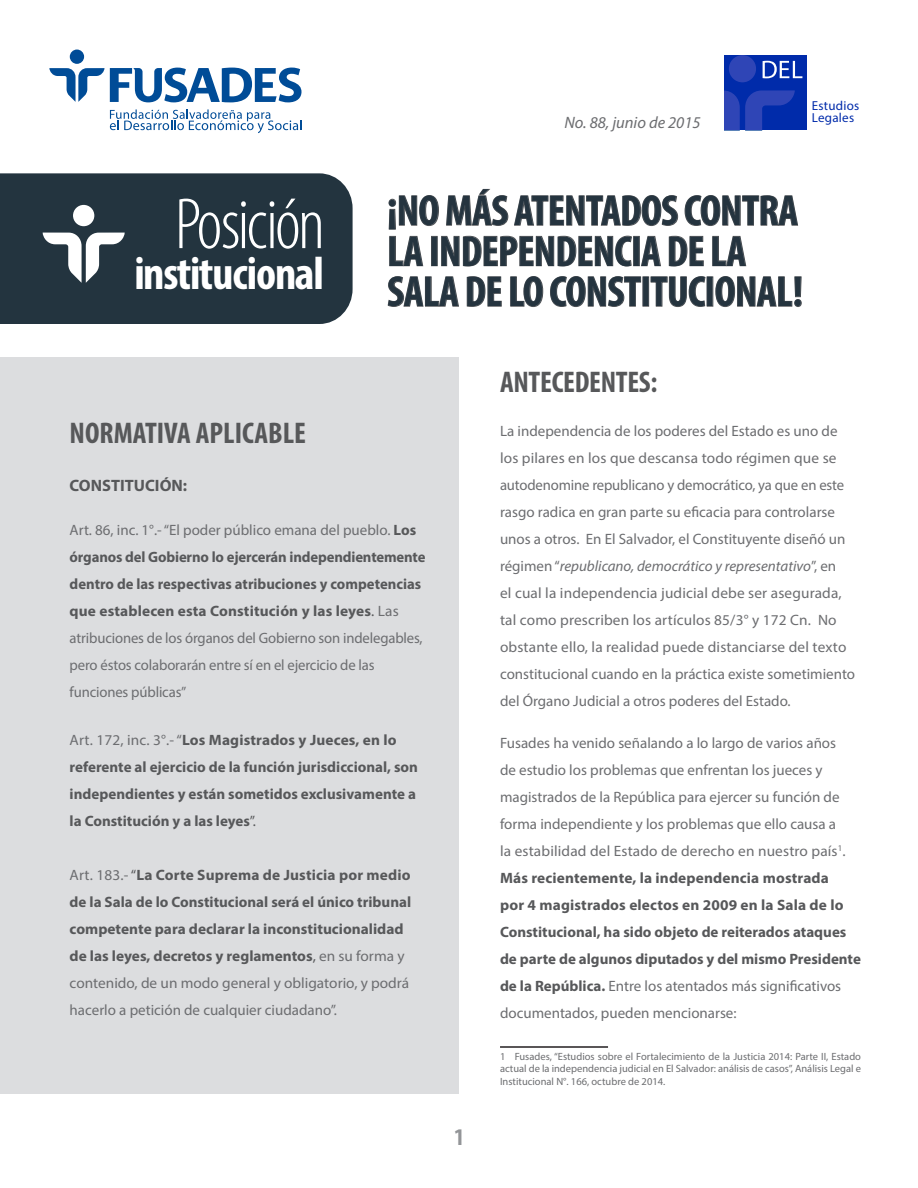
<style>
.page{position:relative;width:918px;height:1188px;background:#fff}
.page>*{position:absolute;margin:0;border:0;box-sizing:border-box;transform-origin:0 0}
.t1{font:300 condensed 73.05px "Myriad Pro";letter-spacing:-.04em;color:#fff}
.t2{font:700 condensed 46.65px "Myriad Pro";letter-spacing:-.02em;color:#fff}
.Subtítulo{font:700 condensed 43.5px/40.5px "Myriad Pro";letter-spacing:-.015em;color:#25343f}
.t3{font:700 condensed 30px "Myriad Pro";color:#57585a}
.t4{font:700 condensed 24px "Myriad Pro";color:#939598}
.t5{font:italic 16.5px "Myriad Pro";color:#6c6d70}
.t6{font:700 16.5px "Myriad Pro";color:#57585a}
.Normal__Web{font:15px/27px "Myriad Pro";color:#6c6d70}
.Normal__Web-2{font:700 15px/27px "Myriad Pro";color:#57585a}
.t7{font:13.05px/12.3px "Myriad Pro";letter-spacing:.02em;color:#002baa}
.t8{font:10.5px/12.6px "Myriad Pro";color:#6c6d70;text-align:justify}
.s1{font-weight:700;color:#57585a}
.s2{color:#57585a}
.s3{font-weight:400;color:#6c6d70}
.s4{font-weight:400}
.s5{font-style:italic}
</style>
<div class="page">
<div style="left:0;top:357px;width:459px;height:737px;background:#dcdddf"></div>
<svg style="left:389px;top:195px;width:50px;height:35px"></svg>
<svg style="left:446px;top:189px;width:62px;height:37px"></svg>
<svg style="left:514px;top:195px;width:164px;height:31px"></svg>
<svg style="left:685px;top:195px;width:113px;height:31px"></svg>
<svg style="left:389px;top:236px;width:34px;height:30px"></svg>
<div style="left:431px;top:236px;width:6px;height:30px;border:1px solid #57585a"></div>
<svg style="left:441px;top:236px;width:191px;height:31px"></svg>
<div style="left:633px;top:236px;width:7px;height:30px;border:1px solid #57585a"></div>
<svg style="left:641px;top:236px;width:20px;height:30px"></svg>
<svg style="left:669px;top:236px;width:35px;height:30px"></svg>
<svg style="left:712px;top:236px;width:34px;height:30px"></svg>
<svg style="left:388px;top:276px;width:71px;height:31px"></svg>
<svg style="left:467px;top:276px;width:35px;height:31px"></svg>
<svg style="left:510px;top:276px;width:33px;height:31px"></svg>
<svg style="left:550px;top:276px;width:91px;height:31px"></svg>
<div style="left:643px;top:277px;width:6px;height:29px;border:1px solid #57585a"></div>
<svg style="left:651px;top:276px;width:55px;height:31px"></svg>
<div style="left:707px;top:277px;width:6px;height:29px;border:1px solid #57585a"></div>
<svg style="left:715px;top:276px;width:87px;height:31px"></svg>
<div style="left:0;top:173px;width:353px;height:151px;background:#23343f"></div>
<div style="left:73px;top:205px;width:21px;height:21px;background:#fff;border-radius:50%"></div>
<svg style="left:43px;top:233px;width:82px;height:50px"></svg>
<div style="left:725px;top:55px;width:82px;height:75px;background:#002baa"></div>
<div style="left:729px;top:55px;width:27px;height:27px;background:#2f45b6;border-radius:50%"></div>
<svg style="left:725px;top:90px;width:70px;height:40px"></svg>
<svg style="left:763px;top:61px;width:39px;height:17px"></svg>
<div style="left:70px;top:50px;width:14px;height:14px;background:#004c97;border-radius:50%"></div>
<svg style="left:49px;top:68px;width:253px;height:34px"></svg>
<svg style="left:110px;top:109px;width:191px;height:24px"></svg>
<hr style="left:500px;top:1046px;width:108px;height:2px;background:#231f20">
<p class="t1" style="left:175px;top:185px;width:152px">Posición</p>
<p class="t2" style="left:135px;top:244px;width:191px">institucional</p>
<p class="t5" style="left:564px;top:112px;width:138px">No. 88, junio de 2015</p>
<p class="t7" style="left:812px;top:99px;width:49px">Estudios<br>Legales</p>
<p class="Subtítulo" style="left:387px;top:190px;width:417px">¡NO MÁS ATENTADOS CONTRA<br>LA INDEPENDENCIA DE LA<br>SALA DE LO CONSTITUCIONAL!</p>
<p class="t3" style="left:70px;top:414px;width:238px">NORMATIVA APLICABLE</p>
<p class="t6" style="left:70px;top:475px;width:119px">CONSTITUCIÓN:</p>
<p class="Normal__Web" style="left:70px;top:516px;width:357px">Art. 86, inc. 1°.- “El poder público emana del pueblo. <span class="s1">Los órganos del Gobierno lo ejercerán independientemente dentro de las respectivas atribuciones y competencias que establecen esta Constitución y las leyes</span><span class="s2">.</span> Las atribuciones de los órganos del Gobierno son indelegables, pero éstos colaborarán entre sí en el ejercicio de las funciones públicas”</p>
<p class="Normal__Web-2" style="left:70px;top:726px;width:350px"><span class="s3">Art. 172, inc. 3°.- “</span>Los Magistrados y Jueces, en lo referente al ejercicio de la función jurisdiccional, son independientes y están sometidos exclusivamente a la Constitución y a las leyes<span class="s4">”.</span></p>
<p class="Normal__Web-2" style="left:70px;top:861px;width:343px"><span class="s3">Art. 183.-</span> <span class="s4">“</span>La Corte Suprema de Justicia por medio de la Sala de lo Constitucional será el único tribunal competente para declarar la inconstitucionalidad de las leyes, decretos y reglamentos<span class="s4">,</span> <span class="s3">en su forma y contenido, de un modo general y obligatorio, y podrá hacerlo a petición de cualquier ciudadano”.</span></p>
<p class="t4" style="left:454px;top:1122px;width:12px">1</p>
<p class="t3" style="left:500px;top:364px;width:159px">ANTECEDENTES:</p>
<p class="Normal__Web" style="left:500px;top:417px;width:357px">La independencia de los poderes del Estado es uno de los pilares en los que descansa todo régimen que se autodenomine republicano y democrático, ya que en este rasgo radica en gran parte su eficacia para controlarse unos a otros. En El Salvador, el Constituyente diseñó un régimen “<span class="s5">republicano, democrático y representativo</span>”, en<br>el cual la independencia judicial debe ser asegurada, tal como prescriben los artículos 85/3° y 172 Cn. No obstante ello, la realidad puede distanciarse del texto constitucional cuando en la práctica existe sometimiento del Órgano Judicial a otros poderes del Estado.</p>
<p class="Normal__Web" style="left:500px;top:729px;width:362px">Fusades ha venido señalando a lo largo de varios años<br>de estudio los problemas que enfrentan los jueces y magistrados de la República para ejercer su función de forma independiente y los problemas que ello causa a<br>la estabilidad del Estado de derecho en nuestro país<sup>1</sup>.<br><span class="s1">Más recientemente, la independencia mostrada<br>por 4 magistrados electos en 2009 en la Sala de lo Constitucional, ha sido objeto de reiterados ataques de parte de algunos diputados y del mismo Presidente de la República.</span> Entre los atentados más significativos documentados, pueden mencionarse:</p>
<p class="t8" style="left:500px;top:1050px;width:363px">1 Fusades, “Estudios sobre el Fortalecimiento de la Justicia 2014: Parte II, Estado actual de la independencia judicial en El Salvador: análisis de casos”, Análisis Legal e Institucional N°. 166, octubre de 2014.</p>
</div>
